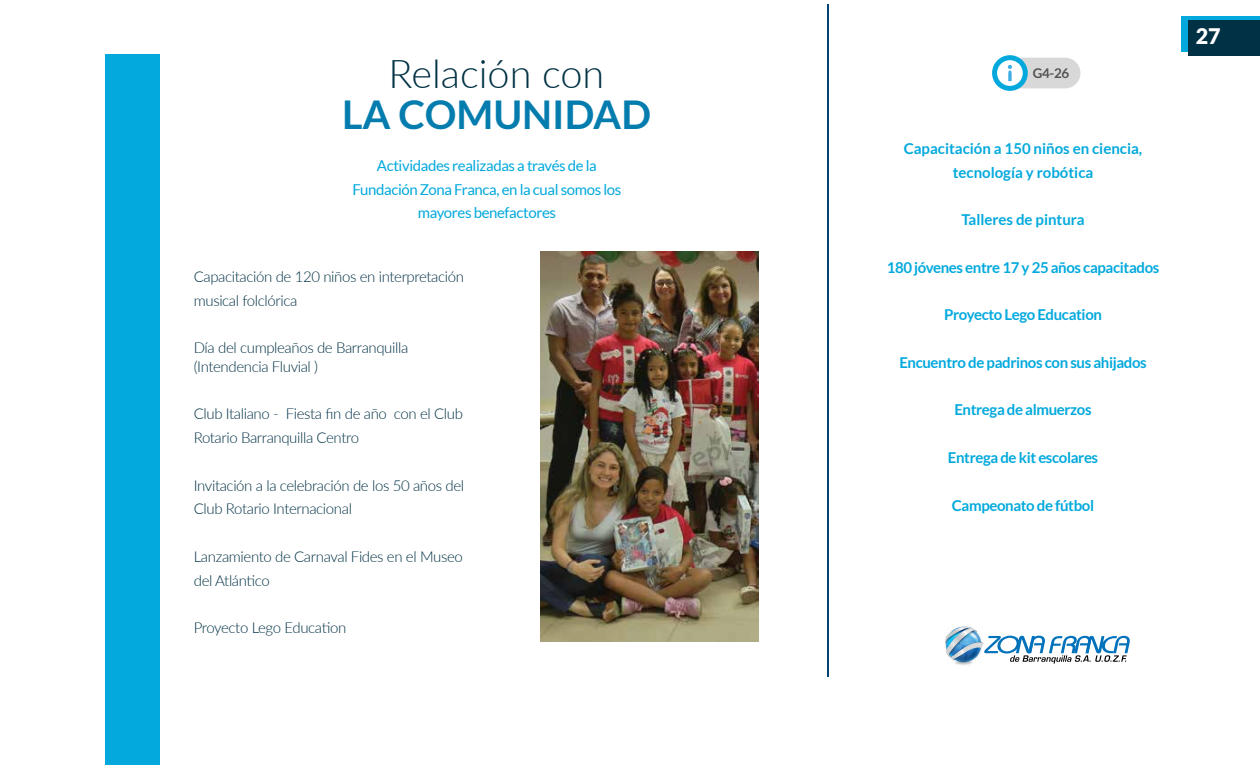
<style>
.page{position:relative;width:1260px;height:765px;background:#fff}
.page>*{position:absolute;margin:0;border:0;box-sizing:border-box;transform-origin:0 0}
.t1{font:700 39.62px "Lato";color:#047cae}
.t2{font:300 39.62px "Lato";color:#003144}
.t3{font:900 21.5px "Lato";color:#fff}
.t4{font:300 15px/23.8px "Lato";letter-spacing:-.025em;color:#003144}
.t5{font:700 15px "Lato";letter-spacing:-.025em;color:#03a9dd}
.t6{font:15px/23.8px "Lato";letter-spacing:-.025em;color:#03a9dd;text-align:center}
.t7{font:700 15px/23.8px "Lato";color:#03a9dd;text-align:center}
.t8{font:700 13.38px "Lato";color:#525352}
</style>
<div class="page">
<div style="left:1182px;top:16px;width:78px;height:35px;background:#03a9dd"></div>
<div style="left:1188px;top:20px;width:72px;height:35px;background:#003144"></div>
<div style="left:105px;top:55px;width:55px;height:710px;background:#03a9dd"></div>
<svg style="left:995px;top:58px;width:30px;height:30px"></svg>
<div style="left:992px;top:55px;width:36px;height:36px;border:5px solid #03a9dd;border-radius:50%"></div>
<svg style="left:1008px;top:58px;width:72px;height:30px"></svg>
<hr style="left:828px;top:4px;width:1px;height:672px;background:#004374">
<img style="left:957px;top:664px;width:12px;height:1px">
<svg style="left:945px;top:627px;width:185px;height:37px"></svg>
<img style="left:541px;top:251px;width:218px;height:390px">
<h1 class="t2" style="left:389px;top:46px;width:217px">Relación con</h1>
<h1 class="t1" style="left:342px;top:92px;width:311px">LA COMUNIDAD</h1>
<p class="t6" style="left:353px;top:154px;width:270px">Actividades realizadas a través de la<br>Fundación Zona Franca, en la cual somos los mayores benefactores</p>
<p class="t4" style="left:194px;top:264px;width:272px">Capacitación de 120 niños en interpretación musical folclórica</p>
<p class="t4" style="left:194px;top:338px;width:216px;line-height:18.8px">Día del cumpleaños de Barranquilla (Intendencia Fluvial )</p>
<p class="t4" style="left:194px;top:402px;width:271px">Club Italiano - Fiesta fin de año con el Club<br>Rotario Barranquilla Centro</p>
<p class="t4" style="left:194px;top:473px;width:272px">Invitación a la celebración de los 50 años del<br>Club Rotario Internacional</p>
<p class="t4" style="left:194px;top:544px;width:271px">Lanzamiento de Carnaval Fides en el Museo del Atlántico</p>
<p class="t4" style="left:194px;top:615px;width:154px">Proyecto Lego Education</p>
<p class="t8" style="left:1033px;top:65px;width:38px">G4-26</p>
<p class="t7" style="left:904px;top:137px;width:240px">Capacitación a 150 niños en ciencia, tecnología y robótica</p>
<p class="t7" style="left:961px;top:208px;width:125px">Talleres de pintura</p>
<p class="t5" style="left:887px;top:259px;width:274px">180 jóvenes entre 17 y 25 años capacitados</p>
<p class="t5" style="left:944px;top:306px;width:159px">Proyecto Lego Education</p>
<p class="t5" style="left:899px;top:354px;width:249px">Encuentro de padrinos con sus ahijados</p>
<p class="t5" style="left:954px;top:401px;width:139px">Entrega de almuerzos</p>
<p class="t5" style="left:948px;top:449px;width:152px">Entrega de kit escolares</p>
<p class="t5" style="left:952px;top:496px;width:144px">Campeonato de fútbol</p>
<h2 class="t3" style="left:1196px;top:23px;width:26px">27</h2>
</div>
